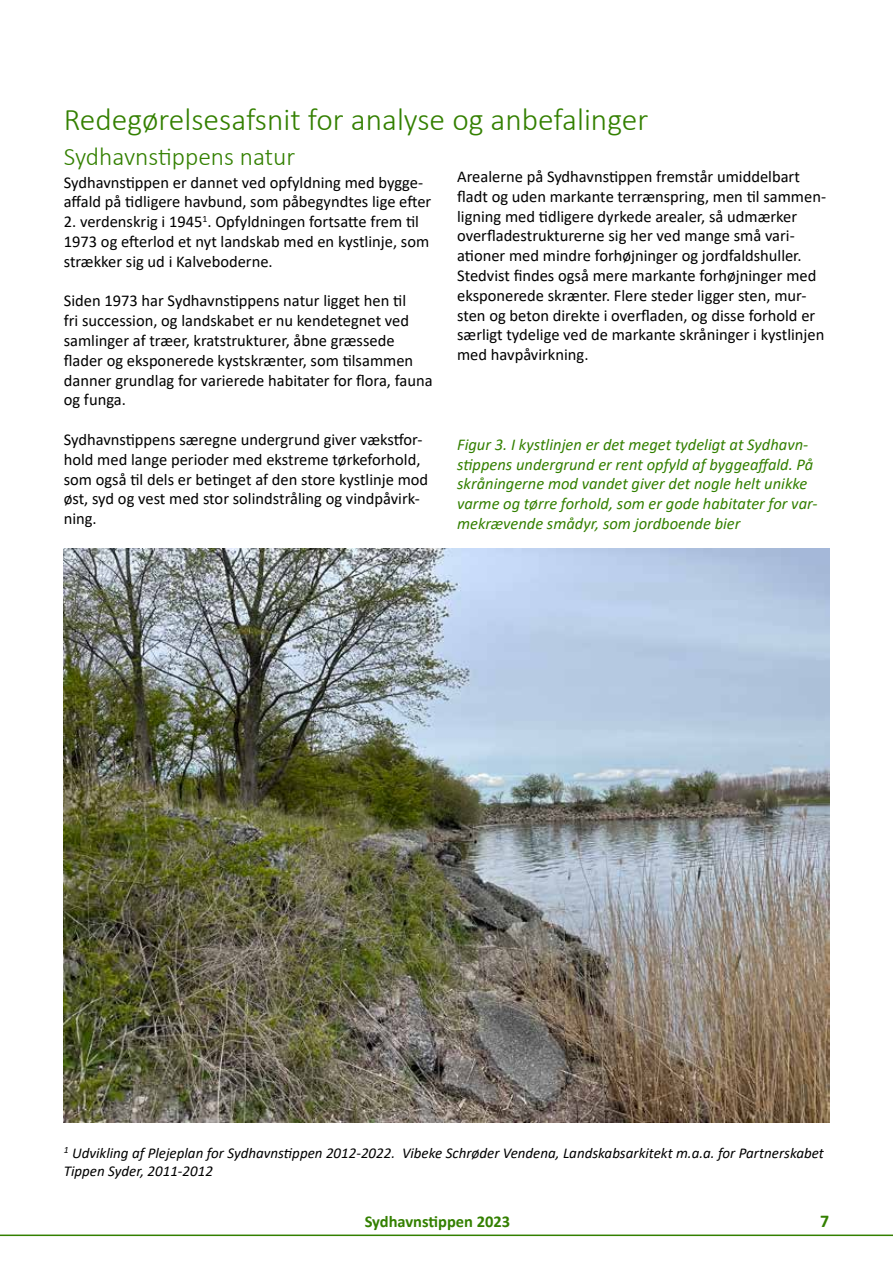
<style>
.page{position:relative;width:893px;height:1263px;background:#fff}
.page>*{position:absolute;margin:0;border:0;box-sizing:border-box;transform-origin:0 0}
.t1{font:300 31.5px "Calibri";color:#338000}
.t2{font:300 25.5px "Calibri";color:#338000}
.t3{font:700 18px "Calibri";color:#338000}
.t4{font:16.5px/19.8px "Calibri";color:#000}
.t5{font:italic 16.5px/19.8px "Calibri";color:#338000}
.t6{font:700 16.5px "Calibri";color:#338000}
.t7{font:italic 15px/18px "Calibri";color:#000}
</style>
<div class="page">
<svg style="left:0;top:1234px;width:893px;height:3px"></svg>
<img style="left:64px;top:549px;width:765px;height:573px">
<h1 class="t1" style="left:64px;top:100px;width:586px">Redegørelsesafsnit for analyse og anbefalinger</h1>
<h2 class="t2" style="left:64px;top:141px;width:233px">Sydhavnstippens natur</h2>
<p class="t4" style="left:64px;top:172px;width:369px">Sydhavnstippen er dannet ved opfyldning med bygge&shy;affald på tidligere havbund, som påbegyndtes lige efter</p>
<p class="t4" style="left:64px;top:211px;width:367px">2. verdenskrig i 1945<sup>1</sup>. Opfyldningen fortsatte frem til<br>1973 og efterlod et nyt landskab med en kystlinje, som strækker sig ud i Kalveboderne.</p>
<p class="t4" style="left:64px;top:291px;width:370px">Siden 1973 har Sydhavnstippens natur ligget hen til<br>fri succession, og landskabet er nu kendetegnet ved samlinger af træer, kratstrukturer, åbne græssede flader og eksponerede kystskrænter, som tilsammen danner grundlag for varierede habitater for flora, fauna og funga.</p>
<p class="t4" style="left:64px;top:429px;width:366px">Sydhavnstippens særegne undergrund giver vækstfor&shy;hold med lange perioder med ekstreme tørkeforhold, som også til dels er betinget af den store kystlinje mod øst, syd og vest med stor solindstråling og vindpåvirk&shy;ning.</p>
<p class="t4" style="left:457px;top:166px;width:370px">Arealerne på Sydhavnstippen fremstår umiddelbart fladt og uden markante terrænspring, men til sammen&shy;ligning med tidligere dyrkede arealer, så udmærker overfladestrukturerne sig her ved mange små vari&shy;ationer med mindre forhøjninger og jordfaldshuller.<br>Stedvist findes også mere markante forhøjninger med eksponerede skrænter. Flere steder ligger sten, mur&shy;sten og beton direkte i overfladen, og disse forhold er særligt tydelige ved de markante skråninger i kystlinjen med havpåvirkning.</p>
<p class="t5" style="left:457px;top:434px;width:362px">Figur 3. I kystlinjen er det meget tydeligt at Sydhavn&shy;stippens undergrund er rent opfyld af byggeaffald. På skråningerne mod vandet giver det nogle helt unikke varme og tørre forhold, som er gode habitater for var&shy;mekrævende smådyr, som jordboende bier</p>
<p class="t7" style="left:64px;top:1143px;width:762px"><sup>1</sup> Udvikling af Plejeplan for Sydhavnstippen 2012-2022. Vibeke Schrøder Vendena, Landskabsarkitekt m.a.a. for Partnerskabet<br>Tippen Syder, 2011-2012</p>
<p class="t6" style="left:365px;top:1210px;width:147px">Sydhavnstippen 2023</p>
<p class="t3" style="left:820px;top:1208px;width:11px">7</p>
</div>
